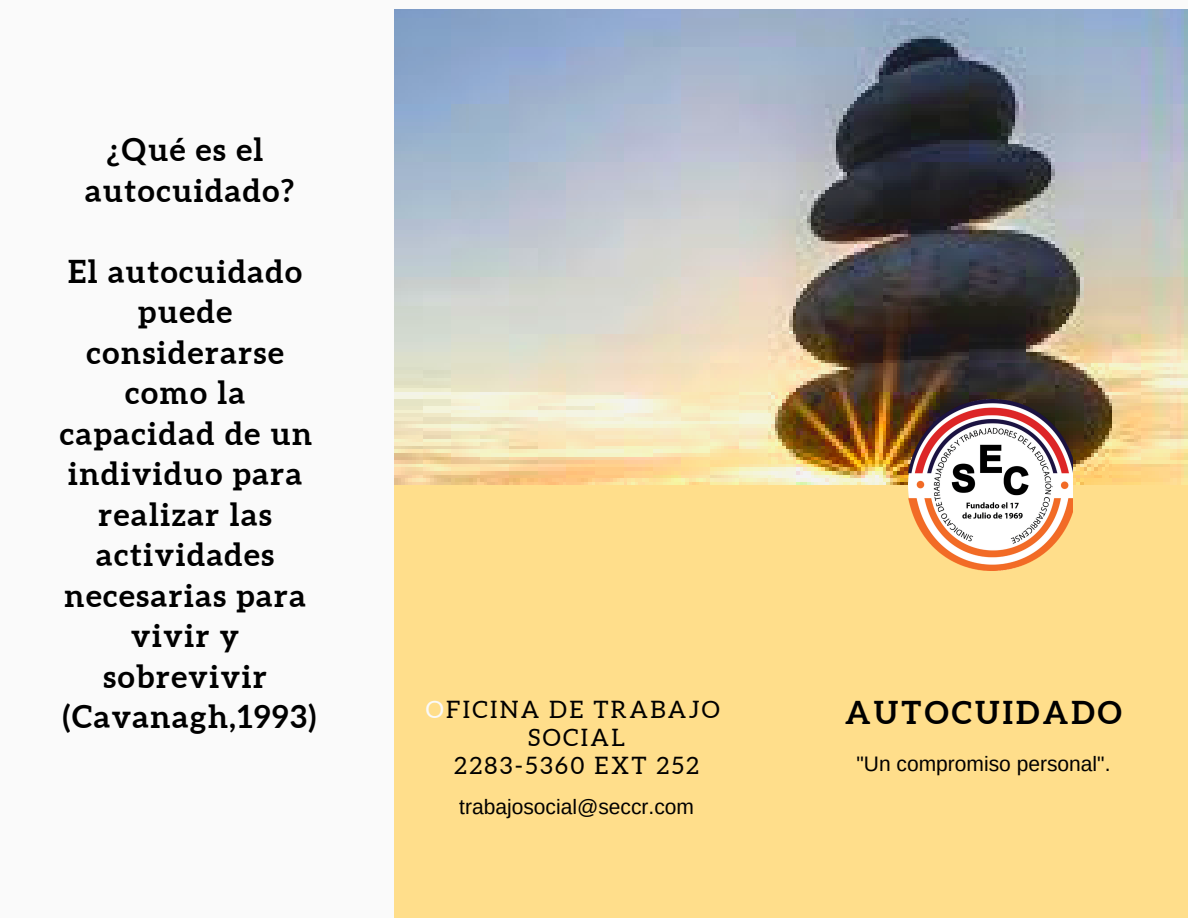
<style>
.page{position:relative;width:1188px;height:918px;background:#fafafa}
.page>*{position:absolute;margin:0;border:0;box-sizing:border-box;transform-origin:0 0}
.t1{font:700 31.5px/40.5px "Aleo";letter-spacing:.05em;color:#000;text-align:center}
.t2{font:700 31.5px "Aleo";letter-spacing:.1em;color:#000}
.t3{font:24px/28.2px "Aleo";letter-spacing:.1em;color:#000;text-align:center}
.t4{font:21px "Arimo";color:#000}
.s1{color:#fafafa}
</style>
<div class="page">
<img style="left:394px;top:10px;width:794px;height:475px">
<div style="left:394px;top:485px;width:794px;height:433px;background:#ffde8b"></div>
<img style="left:909px;top:400px;width:164px;height:171px">
<p class="t1" style="left:85px;top:129px;width:210px">¿Qué es el autocuidado?</p>
<p class="t1" style="left:60px;top:251px;width:258px">El autocuidado puede considerarse como la capacidad de un individuo para realizar las actividades necesarias para vivir y sobrevivir (Cavanagh,1993)</p>
<p class="t3" style="left:426px;top:695px;width:296px"><span class="s1">O</span>FICINA DE TRABAJO<br>SOCIAL<br>2283-5360 EXT 252</p>
<p class="t4" style="left:459px;top:795px;width:236px">trabajosocial@seccr.com</p>
<p class="t2" style="left:845px;top:695px;width:278px">AUTOCUIDADO</p>
<p class="t4" style="left:857px;top:752px;width:256px">"Un compromiso personal".</p>
</div>
